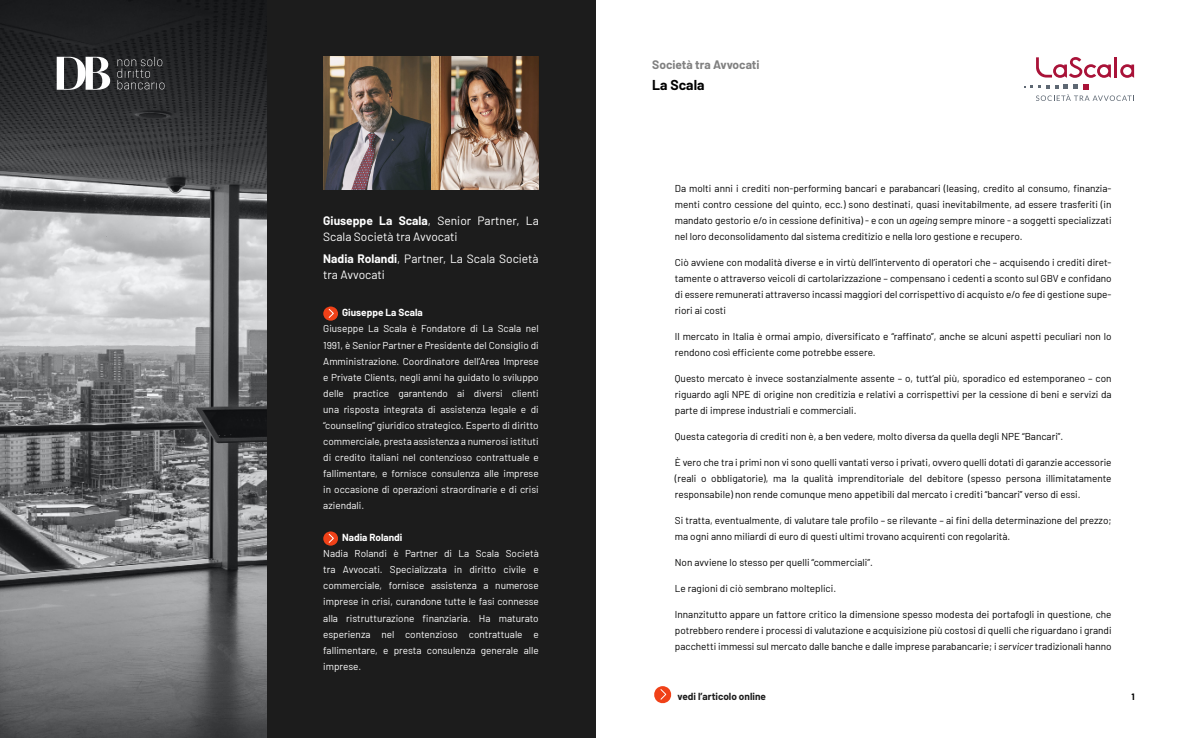
<style>
.page{position:relative;width:1191px;height:738px;background:#fff}
.page>*{position:absolute;margin:0;border:0;box-sizing:border-box;transform-origin:0 0}
.t1{font:700 14px "Barlow";color:#000}
.t2{font:12px/16px "Barlow";color:#fff}
.t3{font:700 12px "Barlow";color:#808080}
.t4{font:10px/16px "Barlow";color:#000;text-align:justify}
.t5{font:10px/16px "Barlow";color:#fff;text-align:justify}
.t6{font:700 10px "Barlow";color:#fff}
.t7{font:700 10px "Barlow";color:#1c1c1c}
.t8{font:700 9px "Barlow";color:#000}
.s1{font-weight:700}
.s2{font-style:italic}
</style>
<div class="page">
<svg style="left:654px;top:686px;width:18px;height:17px"></svg>
<svg style="left:1036px;top:57px;width:74px;height:21px"></svg>
<hr style="left:1114px;top:57px;width:3px;height:20px;background:#a91238">
<svg style="left:1120px;top:64px;width:14px;height:14px"></svg>
<svg style="left:1024px;top:84px;width:110px;height:17px"></svg>
<img style="left:0;top:0;width:266px;height:737px">
<div style="left:266px;top:0;width:329px;height:737px;background:#1c1c1c"></div>
<img style="left:323px;top:57px;width:216px;height:132px">
<svg style="left:323px;top:306px;width:15px;height:15px"></svg>
<svg style="left:117px;top:57px;width:47px;height:32px"></svg>
<svg style="left:57px;top:57px;width:53px;height:33px"></svg>
<svg style="left:323px;top:531px;width:15px;height:14px"></svg>
<p class="t2" style="left:323px;top:211px;width:217px"><span class="s1">Giuseppe La Scala</span>, Senior Partner, La<br>Scala Società tra Avvocati</p>
<p class="t2" style="left:323px;top:249px;width:217px"><span class="s1">Nadia Rolandi</span>, Partner, La Scala Società tra Avvocati</p>
<p class="t6" style="left:342px;top:305px;width:82px">Giuseppe La Scala</p>
<p class="t5" style="left:323px;top:320px;width:217px">Giuseppe La Scala è Fondatore di La Scala nel 1991, è Senior Partner e Presidente del Consiglio di Amministrazione. Coordinatore dell’Area Imprese e Private Clients, negli anni ha guidato lo sviluppo delle practice garantendo ai diversi clienti una risposta integrata di assistenza legale e di “counseling” giuridico strategico. Esperto di diritto commerciale, presta assistenza a numerosi istituti di credito italiani nel contenzioso contrattuale e fallimentare, e fornisce consulenza alle imprese in occasione di operazioni straordinarie e di crisi aziendali.</p>
<p class="t6" style="left:342px;top:530px;width:62px">Nadia Rolandi</p>
<p class="t5" style="left:323px;top:544px;width:217px">Nadia Rolandi è Partner di La Scala Società tra Avvocati. Specializzata in diritto civile e commerciale, fornisce assistenza a numerose imprese in crisi, curandone tutte le fasi connesse alla ristrutturazione finanziaria. Ha maturato esperienza nel contenzioso contrattuale e fallimentare, e presta consulenza generale alle imprese.</p>
<p class="t3" style="left:652px;top:55px;width:109px">Società tra Avvocati</p>
<h1 class="t1" style="left:652px;top:75px;width:54px">La Scala</h1>
<p class="t4" style="left:675px;top:179px;width:438px">Da molti anni i crediti non-performing bancari e parabancari (leasing, credito al consumo, finanzia&shy;menti contro cessione del quinto, ecc.) sono destinati, quasi inevitabilmente, ad essere trasferiti (in mandato gestorio e/o in cessione definitiva) - e con un <span class="s2">ageing</span> sempre minore - a soggetti specializzati nel loro deconsolidamento dal sistema creditizio e nella loro gestione e recupero.</p>
<p class="t4" style="left:675px;top:253px;width:438px">Ciò avviene con modalità diverse e in virtù dell’intervento di operatori che – acquisendo i crediti diret&shy;tamente o attraverso veicoli di cartolarizzazione – compensano i cedenti a sconto sul GBV e confidano di essere remunerati attraverso incassi maggiori del corrispettivo di acquisto e/o <span class="s2">fee</span> di gestione supe&shy;riori ai costi</p>
<p class="t4" style="left:675px;top:327px;width:438px">Il mercato in Italia è ormai ampio, diversificato e “raffinato”, anche se alcuni aspetti peculiari non lo rendono così efficiente come potrebbe essere.</p>
<p class="t4" style="left:675px;top:369px;width:438px">Questo mercato è invece sostanzialmente assente – o, tutt’al più, sporadico ed estemporaneo – con riguardo agli NPE di origine non creditizia e relativi a corrispettivi per la cessione di beni e servizi da parte di imprese industriali e commerciali.</p>
<p class="t4" style="left:675px;top:427px;width:390px">Questa categoria di crediti non è, a ben vedere, molto diversa da quella degli NPE “Bancari”.</p>
<p class="t4" style="left:675px;top:453px;width:438px">È vero che tra i primi non vi sono quelli vantati verso i privati, ovvero quelli dotati di garanzie accessorie (reali o obbligatorie), ma la qualità imprenditoriale del debitore (spesso persona illimitatamente responsabile) non rende comunque meno appetibili dal mercato i crediti “bancari” verso di essi.</p>
<p class="t4" style="left:675px;top:511px;width:438px">Si tratta, eventualmente, di valutare tale profilo – se rilevante – ai fini della determinazione del prezzo; ma ogni anno miliardi di euro di questi ultimi trovano acquirenti con regolarità.</p>
<p class="t4" style="left:675px;top:553px;width:199px">Non avviene lo stesso per quelli “commerciali”.</p>
<p class="t4" style="left:675px;top:579px;width:163px">Le ragioni di ciò sembrano molteplici.</p>
<p class="t4" style="left:675px;top:605px;width:438px">Innanzitutto appare un fattore critico la dimensione spesso modesta dei portafogli in questione, che potrebbero rendere i processi di valutazione e acquisizione più costosi di quelli che riguardano i grandi pacchetti immessi sul mercato dalle banche e dalle imprese parabancarie; i <span class="s2">servicer</span> tradizionali hanno</p>
<p class="t7" style="left:677px;top:688px;width:90px">vedi l’articolo online</p>
<p class="t8" style="left:1131px;top:689px;width:5px">1</p>
</div>
